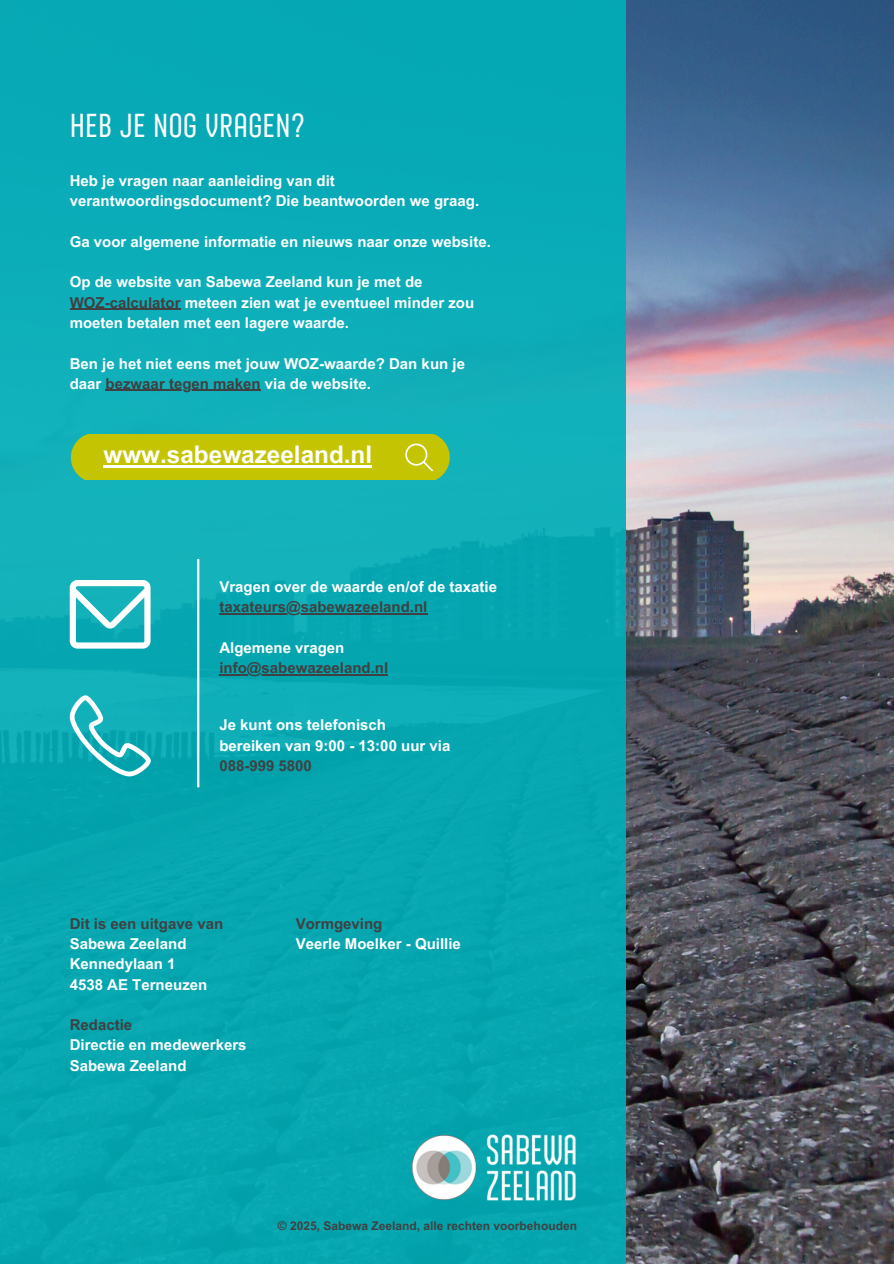
<style>
.page{position:relative;width:894px;height:1264px;background:#fff}
.page>*{position:absolute;margin:0;border:0;box-sizing:border-box;transform-origin:0 0}
.t1{font:300 33px "Sango";color:#fff}
.t2{font:700 24.3px "Arial MT Pro";color:#fff}
.t3{font:700 15px/20.2px "Arial MT Pro";color:#fff}
.t4{font:700 15px "Arial MT Pro";color:#404040}
.t5{font:700 12px "Arial MT Pro";color:#404040}
.s1{color:#404040}
</style>
<div class="page">
<img style="left:625px;top:0;width:268px;height:1263px">
<div style="left:0;top:0;width:625px;height:1263px;background:linear-gradient(to right,#0baab5,#08a8b3)"></div>
<svg style="left:70px;top:580px;width:80px;height:68px"></svg>
<hr style="left:197px;top:559px;width:2px;height:228px;background:#fff">
<svg style="left:70px;top:695px;width:81px;height:81px"></svg>
<div style="left:71px;top:434px;width:378px;height:45px;background:#c5c402"></div>
<hr style="left:103px;top:465px;width:269px;height:2px;background:#fff">
<img style="left:411px;top:1113px;width:165px;height:108px">
<hr style="left:70px;top:309px;width:111px;height:1px;background:#404040">
<hr style="left:106px;top:390px;width:155px;height:1px;background:#404040">
<hr style="left:219px;top:613px;width:208px;height:1px;background:#404040">
<hr style="left:219px;top:674px;width:169px;height:1px;background:#404040">
<p class="t1" style="left:70px;top:112px;width:237px">HEB JE NOG VRAGEN?</p>
<h1 class="t3" style="left:70px;top:173px;width:411px">Heb je vragen naar aanleiding van dit verantwoordingsdocument? Die beantwoorden we graag.</h1>
<h3 class="t3" style="left:70px;top:233px;width:422px">Ga voor algemene informatie en nieuws naar onze website.</h3>
<h3 class="t3" style="left:70px;top:274px;width:406px">Op de website van Sabewa Zeeland kun je met de<br><span class="s1">WOZ-calculator</span> meteen zien wat je eventueel minder zou moeten betalen met een lagere waarde.</h3>
<h3 class="t3" style="left:70px;top:355px;width:396px">Ben je het niet eens met jouw WOZ-waarde? Dan kun je daar <span class="s1">bezwaar tegen maken</span> via de website.</h3>
<p class="t2" style="left:103px;top:445px;width:270px">www.sabewazeeland.nl</p>
<h2 class="t3" style="left:219px;top:578px;width:279px">Vragen over de waarde en/of de taxatie</h2>
<p class="t4" style="left:219px;top:601px;width:209px">taxateurs@sabewazeeland.nl</p>
<p class="t3" style="left:219px;top:639px;width:126px">Algemene vragen</p>
<p class="t4" style="left:219px;top:662px;width:170px">info@sabewazeeland.nl</p>
<p class="t3" style="left:219px;top:717px;width:232px">Je kunt ons telefonisch bereiken van 9:00 - 13:00 uur via<br><span class="s1">088-999 5800</span></p>
<h3 class="t3" style="left:70px;top:915px;width:155px"><span class="s1">Dit is een uitgave van<br></span>Sabewa Zeeland<br>Kennedylaan 1<br>4538 AE Terneuzen</h3>
<h3 class="t3" style="left:70px;top:1016px;width:178px"><span class="s1">Redactie<br></span>Directie en medewerkers<br>Sabewa Zeeland</h3>
<h3 class="t3" style="left:295px;top:915px;width:167px"><span class="s1">Vormgeving<br></span>Veerle Moelker - Quillie</h3>
<h3 class="t5" style="left:278px;top:1221px;width:300px">© 2025, Sabewa Zeeland, alle rechten voorbehouden</h3>
</div>
